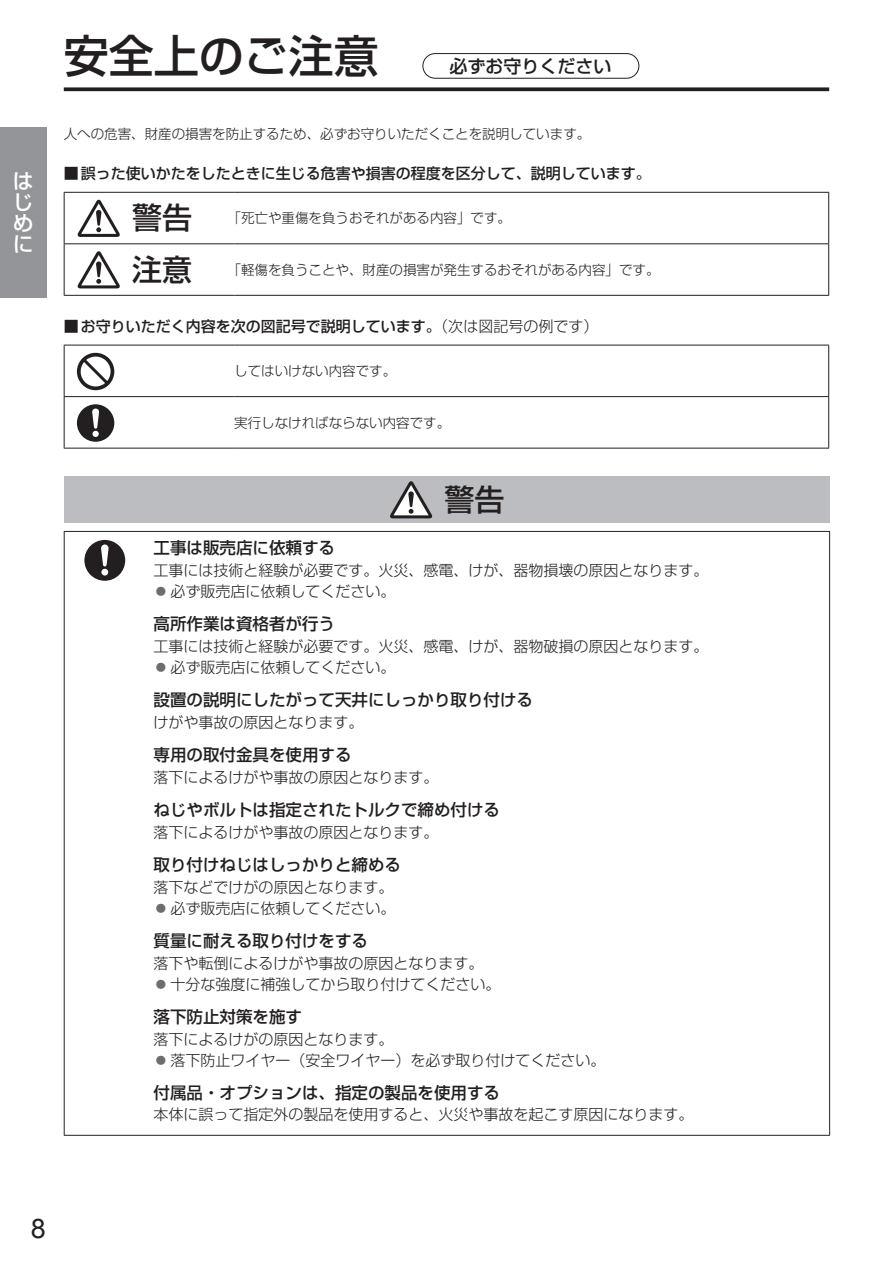
<style>
.page{position:relative;width:893px;height:1263px;background:#fff}
.page>*{position:absolute;margin:0;border:0;box-sizing:border-box;transform-origin:0 0}
.t1{font:500 45px "Shin Go Pro";color:#231f20}
.t2{font:500 30px "Shin Go Pro";color:#231f20}
.t3{font:27px "Arial";color:#231f20}
.t4{font:500 21px/21px "Shin Go Pro";color:#fff;text-align:justify}
.t5{font:500 18px "Shin Go Pro";color:#231f20}
.t6{font:500 16.5px "Shin Go Pro";color:#231f20}
.t7{font:300 15px/21px "Shin Go Pro";color:#231f20}
.t8{font:500 15px "Shin Go Pro";color:#231f20}
.t9{font:300 13.5px "Shin Go Pro";color:#231f20}
.s1{font-weight:300}
.s2{color:#6c6d70}
</style>
<div class="page">
<svg style="left:64px;top:87px;width:765px;height:4px;background:#3a3637"></svg>
<hr style="left:64px;top:192px;width:170px;height:1px;background:#231f20">
<hr style="left:64px;top:193px;width:1px;height:50px;background:#231f20">
<hr style="left:234px;top:192px;width:595px;height:1px;background:#231f20">
<hr style="left:828px;top:193px;width:1px;height:50px;background:#231f20">
<hr style="left:64px;top:243px;width:170px;height:1px;background:#231f20">
<hr style="left:64px;top:244px;width:1px;height:51px;background:#231f20">
<hr style="left:234px;top:243px;width:595px;height:1px;background:#231f20">
<hr style="left:828px;top:244px;width:1px;height:51px;background:#231f20">
<hr style="left:64px;top:295px;width:170px;height:1px;background:#231f20">
<hr style="left:234px;top:295px;width:595px;height:1px;background:#231f20">
<svg style="left:77px;top:199px;width:43px;height:38px"></svg>
<svg style="left:77px;top:251px;width:43px;height:37px"></svg>
<hr style="left:64px;top:345px;width:170px;height:1px;background:#231f20">
<hr style="left:64px;top:345px;width:1px;height:51px;background:#231f20">
<hr style="left:234px;top:345px;width:595px;height:1px;background:#231f20">
<hr style="left:828px;top:345px;width:1px;height:51px;background:#231f20">
<hr style="left:64px;top:396px;width:170px;height:1px;background:#231f20">
<hr style="left:64px;top:397px;width:1px;height:51px;background:#231f20">
<hr style="left:234px;top:396px;width:595px;height:1px;background:#231f20">
<hr style="left:828px;top:397px;width:1px;height:51px;background:#231f20">
<hr style="left:64px;top:448px;width:170px;height:1px;background:#231f20">
<hr style="left:234px;top:448px;width:595px;height:1px;background:#231f20">
<svg style="left:77px;top:353px;width:37px;height:37px"></svg>
<svg style="left:77px;top:404px;width:37px;height:38px"></svg>
<div style="left:64px;top:476px;width:766px;height:47px;background:#bcbdc0"></div>
<hr style="left:64px;top:531px;width:81px;height:1px;background:#231f20">
<hr style="left:64px;top:532px;width:1px;height:599px;background:#231f20">
<hr style="left:145px;top:531px;width:685px;height:1px;background:#231f20">
<hr style="left:829px;top:532px;width:1px;height:599px;background:#231f20">
<hr style="left:64px;top:1135px;width:81px;height:1px;background:#231f20">
<hr style="left:145px;top:1135px;width:685px;height:1px;background:#231f20">
<svg style="left:390px;top:481px;width:43px;height:37px"></svg>
<svg style="left:84px;top:540px;width:41px;height:41px"></svg>
<div style="left:422px;top:53px;width:217px;height:26px;border:1px solid #231f20;border-radius:12px"></div>
<div style="left:0;top:128px;width:47px;height:170px;background:#939598"></div>
<h3 class="t4" style="left:13px;top:168px;width:21px">はじめに</h3>
<h1 class="t1" style="left:64px;top:19px;width:316px">安全上のご注意</h1>
<p class="t5" style="left:449px;top:51px;width:163px">必ずお守りください</p>
<p class="t9" style="left:64px;top:123px;width:528px">人への危害、財産の損害を防止するため、必ずお守りいただくことを説明しています。</p>
<p class="t8" style="left:64px;top:161px;width:589px">■誤った使いかたをしたときに生じる危害や損害の程度を区分して、説明しています。</p>
<h2 class="t2" style="left:132px;top:193px;width:61px">警告</h2>
<p class="t9" style="left:227px;top:207px;width:285px">「死亡や重傷を負うおそれがある内容」です。</p>
<h2 class="t2" style="left:132px;top:245px;width:61px">注意</h2>
<p class="t9" style="left:227px;top:258px;width:434px">「軽傷を負うことや、財産の損害が発生するおそれがある内容」です。</p>
<p class="t8" style="left:64px;top:314px;width:536px">■お守りいただく内容を次の図記号で説明しています。<span class="s1">（次は図記号の例です）</span></p>
<p class="t9" style="left:234px;top:360px;width:164px">してはいけない内容です。</p>
<p class="t9" style="left:234px;top:411px;width:218px">実行しなければならない内容です。</p>
<h2 class="t2" style="left:445px;top:475px;width:61px">警告</h2>
<p class="t6" style="left:153px;top:535px;width:183px">工事は販売店に依頼する</p>
<p class="t7" style="left:153px;top:558px;width:556px">工事には技術と経験が必要です。火災、感電、けが、器物損壊の原因となります。<span class="s2">⿟</span>必ず販売店に依頼してください。</p>
<p class="t6" style="left:153px;top:610px;width:183px">高所作業は資格者が行う</p>
<p class="t7" style="left:153px;top:634px;width:556px">工事には技術と経験が必要です。火災、感電、けが、器物破損の原因となります。<span class="s2">⿟</span>必ず販売店に依頼してください。</p>
<p class="t6" style="left:153px;top:686px;width:381px">設置の説明にしたがって天井にしっかり取り付ける</p>
<p class="t7" style="left:153px;top:710px;width:211px">けがや事故の原因となります。</p>
<p class="t6" style="left:153px;top:741px;width:199px">専用の取付金具を使用する</p>
<p class="t7" style="left:153px;top:765px;width:286px">落下によるけがや事故の原因となります。</p>
<p class="t6" style="left:153px;top:796px;width:348px">ねじやボルトは指定されたトルクで締め付ける</p>
<p class="t7" style="left:153px;top:820px;width:286px">落下によるけがや事故の原因となります。</p>
<p class="t6" style="left:153px;top:851px;width:249px">取り付けねじはしっかりと締める</p>
<p class="t7" style="left:153px;top:875px;width:244px">落下などでけがの原因となります。<span class="s2">⿟</span>必ず販売店に依頼してください。</p>
<p class="t6" style="left:153px;top:927px;width:216px">質量に耐える取り付けをする</p>
<p class="t7" style="left:153px;top:951px;width:349px">落下や転倒によるけがや事故の原因となります。<span class="s2">⿟</span>十分な強度に補強してから取り付けてください。</p>
<p class="t6" style="left:153px;top:1003px;width:150px">落下防止対策を施す</p>
<p class="t7" style="left:153px;top:1026px;width:454px">落下によるけがの原因となります。<br><span class="s2">⿟</span>落下防止ワイヤー（安全ワイヤー）を必ず取り付けてください。</p>
<p class="t6" style="left:153px;top:1079px;width:348px">付属品・オプションは、指定の製品を使用する</p>
<p class="t7" style="left:153px;top:1102px;width:541px">本体に誤って指定外の製品を使用すると、火災や事故を起こす原因になります。</p>
<h3 class="t3" style="left:31px;top:1211px;width:17px">8</h3>
</div>
